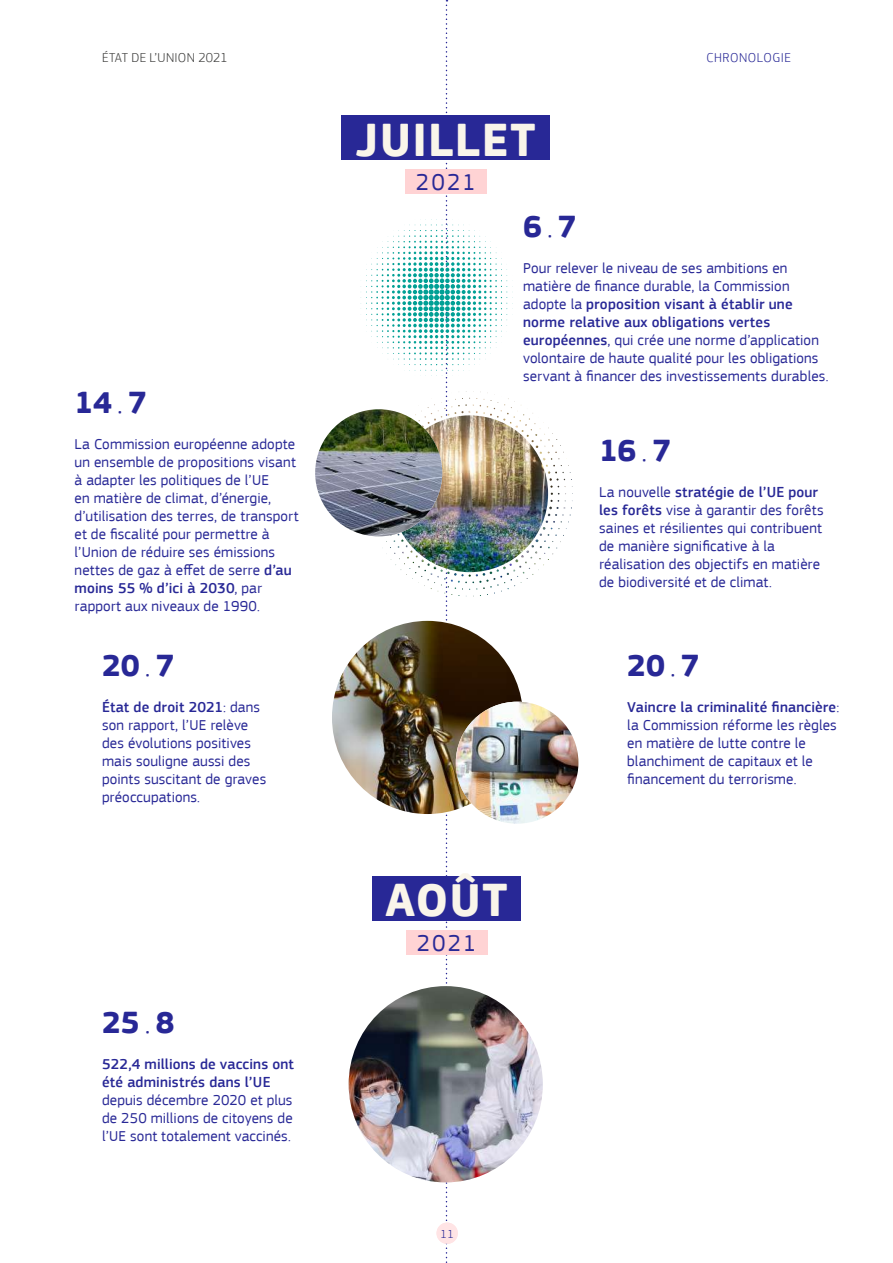
<style>
.page{position:relative;width:893px;height:1263px;background:#fff}
.page>*{position:absolute;margin:0;border:0;box-sizing:border-box;transform-origin:0 0}
.t1{font:700 48px "EC Square Sans Pro";letter-spacing:.025em;color:#f9f5ea}
.t2{font:700 31.65px "EC Square Sans Pro";color:#282896}
.t3{font:24px "EC Square Sans Pro";letter-spacing:.095em;color:#282896}
.t4{font:15px/18px "EC Square Sans Pro";letter-spacing:.01em;color:#282896}
.t5{font:500 15px/18px "EC Square Sans Pro";letter-spacing:.01em;color:#282896}
.t6{font:300 13.5px "EC Square Sans Pro";letter-spacing:.015em;color:#3c3c3b}
.t7{font:300 13.5px "EC Square Sans Pro";letter-spacing:.04em;color:#282896}
.t8{font:300 12.15px "EC Square Sans Pro";color:#282896}
.s1{font-weight:300}
.s2{font-weight:500}
</style>
<div class="page">
<img style="left:391px;top:415px;width:157px;height:157px;border-radius:78px">
<img style="left:332px;top:648px;width:190px;height:139px">
<img style="left:456px;top:702px;width:122px;height:122px;border-radius:61px">
<img style="left:349px;top:1012px;width:194px;height:144px">
<div style="left:341px;top:115px;width:209px;height:45px;background:#282896"></div>
<div style="left:372px;top:876px;width:149px;height:44px;background:#282896"></div>
<img style="left:315px;top:409px;width:127px;height:127px;border-radius:64px">
<img style="left:361px;top:0;width:151px;height:1263px">
<div style="left:437px;top:1222px;width:21px;height:22px;background:#ffe4e5;border-radius:50%"></div>
<p class="t6" style="left:102px;top:50px;width:127px">ÉTAT DE L’UNION 2021</p>
<p class="t7" style="left:706px;top:50px;width:86px">CHRONOLOGIE</p>
<h1 class="t1" style="left:356px;top:111px;width:181px">JUILLET</h1>
<h3 class="t3" style="left:416px;top:169px;width:61px">2021</h3>
<h2 class="t2" style="left:523px;top:208px;width:55px">6 <span class="s1">.</span> 7</h2>
<p class="t4" style="left:523px;top:260px;width:307px">Pour relever le niveau de ses ambitions en matière de finance durable, la Commission adopte la <span class="s2">proposition visant à établir une norme relative aux obligations vertes européennes</span>, qui crée une norme d’application volontaire de haute qualité pour les obligations servant à financer des investissements durables.</p>
<h2 class="t2" style="left:75px;top:383px;width:74px">14 <span class="s1">.</span> 7</h2>
<p class="t4" style="left:75px;top:435px;width:225px">La Commission européenne adopte un ensemble de propositions visant à adapter les politiques de l’UE<br>en matière de climat, d’énergie, d’utilisation des terres, de transport et de fiscalité pour permettre à l’Union de réduire ses émissions nettes de gaz à effet de serre <span class="s2">d’au moins 55 % d’ici à 2030</span>, par rapport aux niveaux de 1990.</p>
<h2 class="t2" style="left:599px;top:431px;width:74px">16 <span class="s1">.</span> 7</h2>
<p class="t4" style="left:599px;top:483px;width:226px">La nouvelle <span class="s2">stratégie de l’UE pour les forêts</span> vise à garantir des forêts saines et résilientes qui contribuent de manière significative à la réalisation des objectifs en matière de biodiversité et de climat.</p>
<h2 class="t2" style="left:102px;top:647px;width:74px">20 <span class="s1">.</span> 7</h2>
<p class="t4" style="left:102px;top:698px;width:166px"><span class="s2">État de droit 2021</span>: dans son rapport, l’UE relève des évolutions positives mais souligne aussi des points suscitant de graves préoccupations.</p>
<h2 class="t2" style="left:102px;top:1004px;width:74px">25 <span class="s1">.</span> 8</h2>
<p class="t5" style="left:102px;top:1055px;width:193px">522,4 millions de vaccins ont été administrés dans l’UE</p>
<p class="t4" style="left:102px;top:1091px;width:192px;text-align:justify">depuis décembre 2020 et plus de 250 millions de citoyens de l’UE sont totalement vaccinés.</p>
<h1 class="t1" style="left:386px;top:872px;width:123px">AOÛT</h1>
<h3 class="t3" style="left:417px;top:929px;width:61px">2021</h3>
<p class="t8" style="left:440px;top:1227px;width:15px">11</p>
<h2 class="t2" style="left:627px;top:647px;width:74px">20 <span class="s1">.</span> 7</h2>
<p class="t4" style="left:627px;top:698px;width:214px"><span class="s2">Vaincre la criminalité financière</span>: la Commission réforme les règles en matière de lutte contre le blanchiment de capitaux et le financement du terrorisme.</p>
</div>
